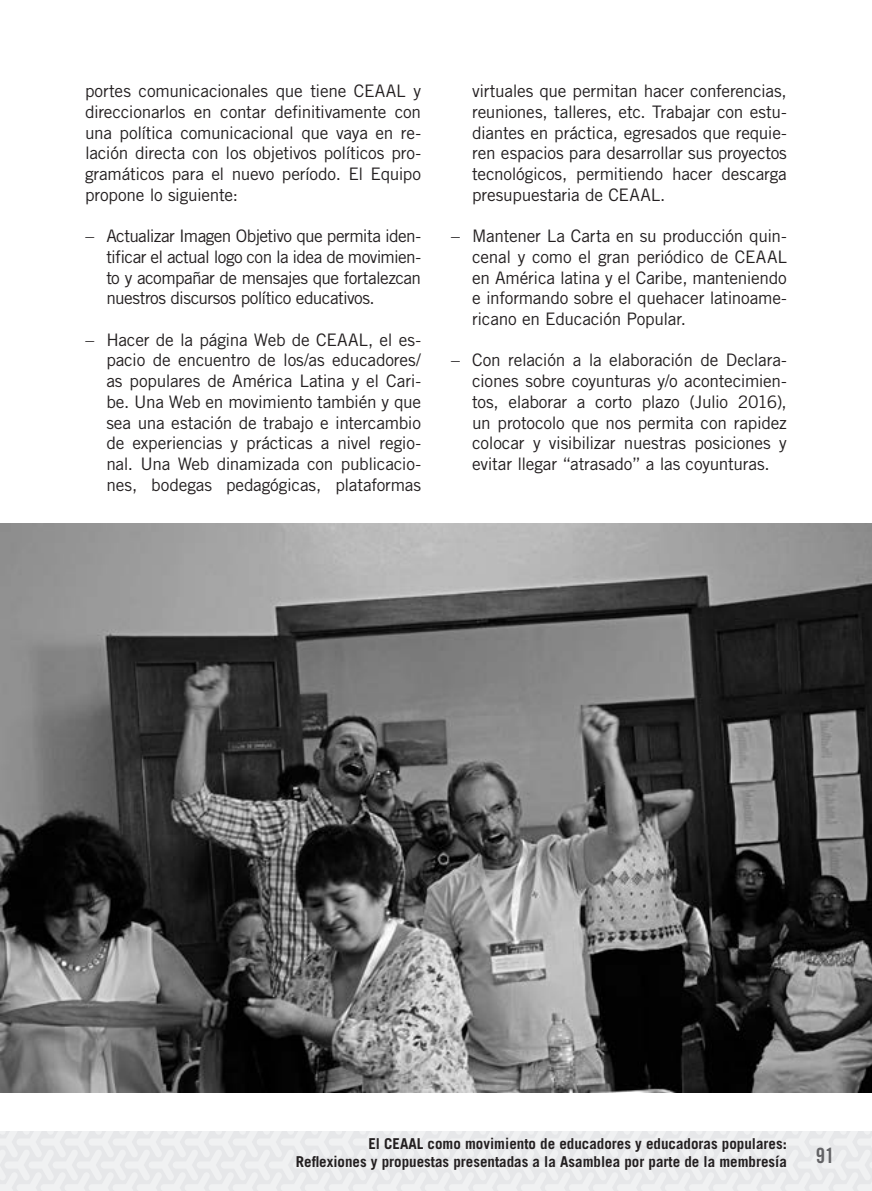
<style>
.page{position:relative;width:872px;height:1191px;background:#fff}
.page>*{position:absolute;margin:0;border:0;box-sizing:border-box;transform-origin:0 0}
.t1{font:21px "Trade Gothic LT Std Bd Cn 20";color:#636366}
.Cuerpo_de_texto{font:17.25px/20.7px "Trade Gothic LT Std";letter-spacing:-.015em;color:#231f20;text-align:justify}
.t2{font:700 15px/18px "Trade Gothic LT Std";color:#231f20;text-align:right}
</style>
<div class="page">
<div style="left:0;top:1131px;width:872px;height:60px;background:#eeeff0"></div>
<img style="left:0;top:523px;width:872px;height:569px">
<p class="Cuerpo_de_texto" style="left:85px;top:81px;width:337px">portes comunicacionales que tiene CEAAL y direccionarlos en contar definitivamente con una política comunicacional que vaya en re&shy;lación directa con los objetivos políticos pro&shy;gramáticos para el nuevo período. El Equipo propone lo siguiente:</p>
<p class="Cuerpo_de_texto" style="left:106px;top:225px;width:316px">Actualizar Imagen Objetivo que permita iden&shy;tificar el actual logo con la idea de movimien&shy;to y acompañar de mensajes que fortalezcan nuestros discursos político educativos.</p>
<p class="Cuerpo_de_texto" style="left:106px;top:329px;width:316px">Hacer de la página Web de CEAAL, el es&shy;pacio de encuentro de los/as educadores/ as populares de América Latina y el Cari&shy;be. Una Web en movimiento también y que sea una estación de trabajo e intercambio de experiencias y prácticas a nivel regio&shy;nal. Una Web dinamizada con publicacio&shy;nes, bodegas pedagógicas, plataformas</p>
<p class="Cuerpo_de_texto" style="left:472px;top:81px;width:316px">virtuales que permitan hacer conferencias, reuniones, talleres, etc. Trabajar con estu&shy;diantes en práctica, egresados que requie&shy;ren espacios para desarrollar sus proyectos tecnológicos, permitiendo hacer descarga presupuestaria de CEAAL.</p>
<p class="Cuerpo_de_texto" style="left:472px;top:225px;width:316px">Mantener La Carta en su producción quin&shy;cenal y como el gran periódico de CEAAL en América latina y el Caribe, manteniendo e informando sobre el quehacer latinoame&shy;ricano en Educación Popular.</p>
<p class="Cuerpo_de_texto" style="left:472px;top:350px;width:316px">Con relación a la elaboración de Declara&shy;ciones sobre coyunturas y/o acontecimien&shy;tos, elaborar a corto plazo (Julio 2016), un protocolo que nos permita con rapidez colocar y visibilizar nuestras posiciones y evitar llegar “atrasado” a las coyunturas.</p>
<p class="t2" style="left:296px;top:1134px;width:492px">El CEAAL como movimiento de educadores y educadoras populares:<br>Reflexiones y propuestas presentadas a la Asamblea por parte de la membresía</p>
<p class="t1" style="left:816px;top:1142px;width:20px">91</p>
</div>
